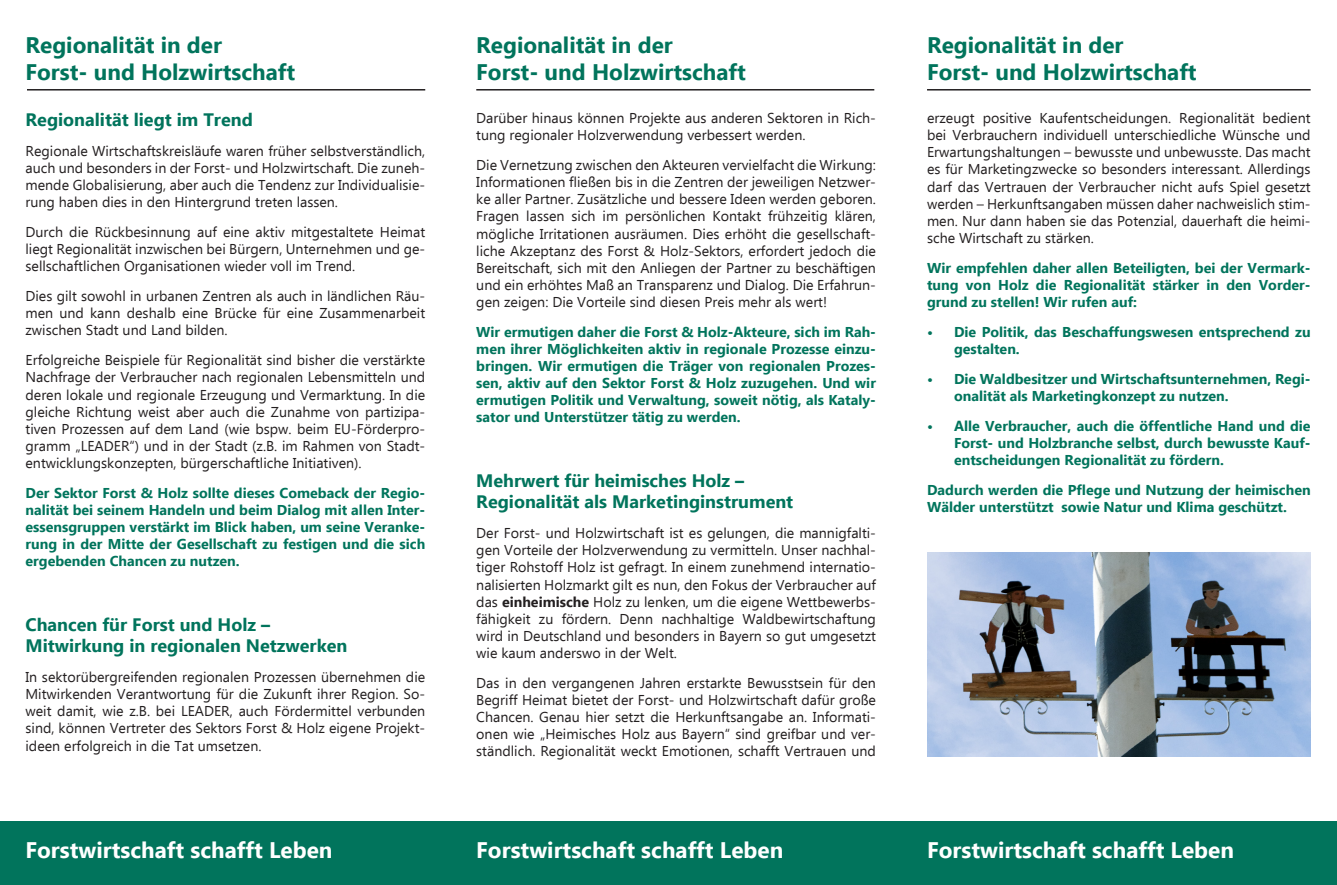
<style>
.page{position:relative;width:1337px;height:885px;background:#fff}
.page>*{position:absolute;margin:0;border:0;box-sizing:border-box;transform-origin:0 0}
.Headline_18pt{font:700 22.5px "Ebrima";color:#01745c}
.fließtext_10pt{font:700 22.5px "Ebrima";color:#fff}
.Headline_17pt{font:700 18px "Ebrima";color:#01745c}
.Headline_17pt-2{font:14.25px/17.1px "Ebrima";color:#231f20;text-align:justify}
.Headline_17pt-3{font:700 14.25px/17.1px "Ebrima";color:#01745c;text-align:justify}
.s1{font-weight:700}
</style>
<div class="page">
<hr style="left:476px;top:89px;width:398px;height:1px;background:#231f20">
<hr style="left:27px;top:89px;width:398px;height:1px;background:#231f20">
<div style="left:0;top:821px;width:1337px;height:63px;background:#01745c"></div>
<hr style="left:927px;top:89px;width:383px;height:1px;background:#231f20">
<img style="left:927px;top:552px;width:383px;height:204px">
<p class="Headline_18pt" style="left:26px;top:28px;width:198px">Regionalität in der</p>
<p class="Headline_18pt" style="left:26px;top:55px;width:271px">Forst- und Holzwirtschaft</p>
<p class="Headline_17pt" style="left:26px;top:106px;width:229px">Regionalität liegt im Trend</p>
<p class="Headline_17pt-2" style="left:26px;top:143px;width:401px">Regionale Wirtschaftskreisläufe waren früher selbstverständlich, auch und besonders in der Forst- und Holzwirtschaft. Die zuneh&shy;mende Globalisierung, aber auch die Tendenz zur Individualisie&shy;rung haben dies in den Hintergrund treten lassen.</p>
<p class="Headline_17pt-2" style="left:26px;top:224px;width:401px">Durch die Rückbesinnung auf eine aktiv mitgestaltete Heimat liegt Regionalität inzwischen bei Bürgern, Unternehmen und ge&shy;sellschaftlichen Organisationen wieder voll im Trend.</p>
<p class="Headline_17pt-2" style="left:26px;top:288px;width:401px">Dies gilt sowohl in urbanen Zentren als auch in ländlichen Räu&shy;men und kann deshalb eine Brücke für eine Zusammenarbeit zwischen Stadt und Land bilden.</p>
<p class="Headline_17pt-2" style="left:26px;top:352px;width:401px">Erfolgreiche Beispiele für Regionalität sind bisher die verstärkte Nachfrage der Verbraucher nach regionalen Lebensmitteln und deren lokale und regionale Erzeugung und Vermarktung. In die gleiche Richtung weist aber auch die Zunahme von partizipa&shy;tiven Prozessen auf dem Land (wie bspw. beim EU-Förderpro&shy;gramm „LEADER“) und in der Stadt (z.B. im Rahmen von Stadt&shy;entwicklungskonzepten, bürgerschaftliche Initiativen).</p>
<p class="Headline_17pt-3" style="left:26px;top:485px;width:401px">Der Sektor Forst &amp; Holz sollte dieses Comeback der Regio&shy;nalität bei seinem Handeln und beim Dialog mit allen Inter&shy;essensgruppen verstärkt im Blick haben, um seine Veranke&shy;rung in der Mitte der Gesellschaft zu festigen und die sich ergebenden Chancen zu nutzen.</p>
<p class="Headline_17pt" style="left:26px;top:610px;width:246px">Chancen für Forst und Holz –</p>
<p class="Headline_17pt" style="left:26px;top:632px;width:323px">Mitwirkung in regionalen Netzwerken</p>
<p class="Headline_17pt-2" style="left:26px;top:669px;width:401px">In sektorübergreifenden regionalen Prozessen übernehmen die Mitwirkenden Verantwortung für die Zukunft ihrer Region. So&shy;weit damit, wie z.B. bei LEADER, auch Fördermittel verbunden sind, können Vertreter des Sektors Forst &amp; Holz eigene Projekt&shy;ideen erfolgreich in die Tat umsetzen.</p>
<p class="Headline_18pt" style="left:476px;top:28px;width:198px">Regionalität in der</p>
<p class="Headline_18pt" style="left:476px;top:55px;width:271px">Forst- und Holzwirtschaft</p>
<p class="Headline_17pt-2" style="left:476px;top:110px;width:401px">Darüber hinaus können Projekte aus anderen Sektoren in Rich&shy;tung regionaler Holzverwendung verbessert werden.</p>
<p class="Headline_17pt-2" style="left:476px;top:157px;width:401px">Die Vernetzung zwischen den Akteuren vervielfacht die Wirkung:<br>Informationen fließen bis in die Zentren der jeweiligen Netzwer&shy;ke aller Partner. Zusätzliche und bessere Ideen werden geboren.<br>Fragen lassen sich im persönlichen Kontakt frühzeitig klären, mögliche Irritationen ausräumen. Dies erhöht die gesellschaft&shy;liche Akzeptanz des Forst &amp; Holz-Sektors, erfordert jedoch die Bereitschaft, sich mit den Anliegen der Partner zu beschäftigen und ein erhöhtes Maß an Transparenz und Dialog. Die Erfahrun&shy;gen zeigen: Die Vorteile sind diesen Preis mehr als wert!</p>
<p class="Headline_17pt-3" style="left:476px;top:324px;width:401px">Wir ermutigen daher die Forst &amp; Holz-Akteure, sich im Rah&shy;men ihrer Möglichkeiten aktiv in regionale Prozesse einzu&shy;bringen. Wir ermutigen die Träger von regionalen Prozes&shy;sen, aktiv auf den Sektor Forst &amp; Holz zuzugehen. Und wir ermutigen Politik und Verwaltung, soweit nötig, als Kataly&shy;sator und Unterstützer tätig zu werden.</p>
<p class="Headline_17pt" style="left:476px;top:467px;width:269px">Mehrwert für heimisches Holz –</p>
<p class="Headline_17pt" style="left:476px;top:488px;width:318px">Regionalität als Marketinginstrument</p>
<p class="Headline_17pt-2" style="left:476px;top:525px;width:401px">Der Forst- und Holzwirtschaft ist es gelungen, die mannigfalti&shy;gen Vorteile der Holzverwendung zu vermitteln. Unser nachhal&shy;tiger Rohstoff Holz ist gefragt. In einem zunehmend internatio&shy;nalisierten Holzmarkt gilt es nun, den Fokus der Verbraucher auf das <span class="s1">einheimische</span> Holz zu lenken, um die eigene Wettbewerbs&shy;fähigkeit zu fördern. Denn nachhaltige Waldbewirtschaftung wird in Deutschland und besonders in Bayern so gut umgesetzt wie kaum anderswo in der Welt.</p>
<p class="Headline_17pt-2" style="left:476px;top:675px;width:401px">Das in den vergangenen Jahren erstarkte Bewusstsein für den Begriff Heimat bietet der Forst- und Holzwirtschaft dafür große Chancen. Genau hier setzt die Herkunftsangabe an. Informati&shy;onen wie „Heimisches Holz aus Bayern“ sind greifbar und ver&shy;ständlich. Regionalität weckt Emotionen, schafft Vertrauen und</p>
<p class="Headline_18pt" style="left:927px;top:28px;width:198px">Regionalität in der</p>
<p class="Headline_18pt" style="left:927px;top:55px;width:271px">Forst- und Holzwirtschaft</p>
<p class="Headline_17pt-2" style="left:927px;top:110px;width:385px">erzeugt positive Kaufentscheidungen. Regionalität bedient bei Verbrauchern individuell unterschiedliche Wünsche und Erwartungshaltungen – bewusste und unbewusste. Das macht es für Marketingzwecke so besonders interessant. Allerdings darf das Vertrauen der Verbraucher nicht aufs Spiel gesetzt werden – Herkunftsangaben müssen daher nachweislich stim&shy;men. Nur dann haben sie das Potenzial, dauerhaft die heimi&shy;sche Wirtschaft zu stärken.</p>
<p class="Headline_17pt-3" style="left:927px;top:260px;width:385px">Wir empfehlen daher allen Beteiligten, bei der Vermark&shy;tung von Holz die Regionalität stärker in den Vorder&shy;grund zu stellen! Wir rufen auf:</p>
<p class="Headline_17pt-3" style="left:954px;top:324px;width:358px;text-indent:-27px">• Die Politik, das Beschaffungswesen entsprechend zu gestalten.</p>
<p class="Headline_17pt-3" style="left:954px;top:371px;width:358px;text-indent:-27px">• Die Waldbesitzer und Wirtschaftsunternehmen, Regi&shy;onalität als Marketingkonzept zu nutzen.</p>
<p class="Headline_17pt-3" style="left:954px;top:418px;width:358px;text-indent:-27px">• Alle Verbraucher, auch die öffentliche Hand und die Forst- und Holzbranche selbst, durch bewusste Kauf&shy;entscheidungen Regionalität zu fördern.</p>
<p class="Headline_17pt-3" style="left:927px;top:482px;width:385px">Dadurch werden die Pflege und Nutzung der heimischen<br>Wälder unterstützt sowie Natur und Klima geschützt.</p>
<p class="fließtext_10pt" style="left:26px;top:832px;width:308px">Forstwirtschaft schafft Leben</p>
<p class="fließtext_10pt" style="left:476px;top:832px;width:308px">Forstwirtschaft schafft Leben</p>
<p class="fließtext_10pt" style="left:927px;top:832px;width:308px">Forstwirtschaft schafft Leben</p>
</div>
